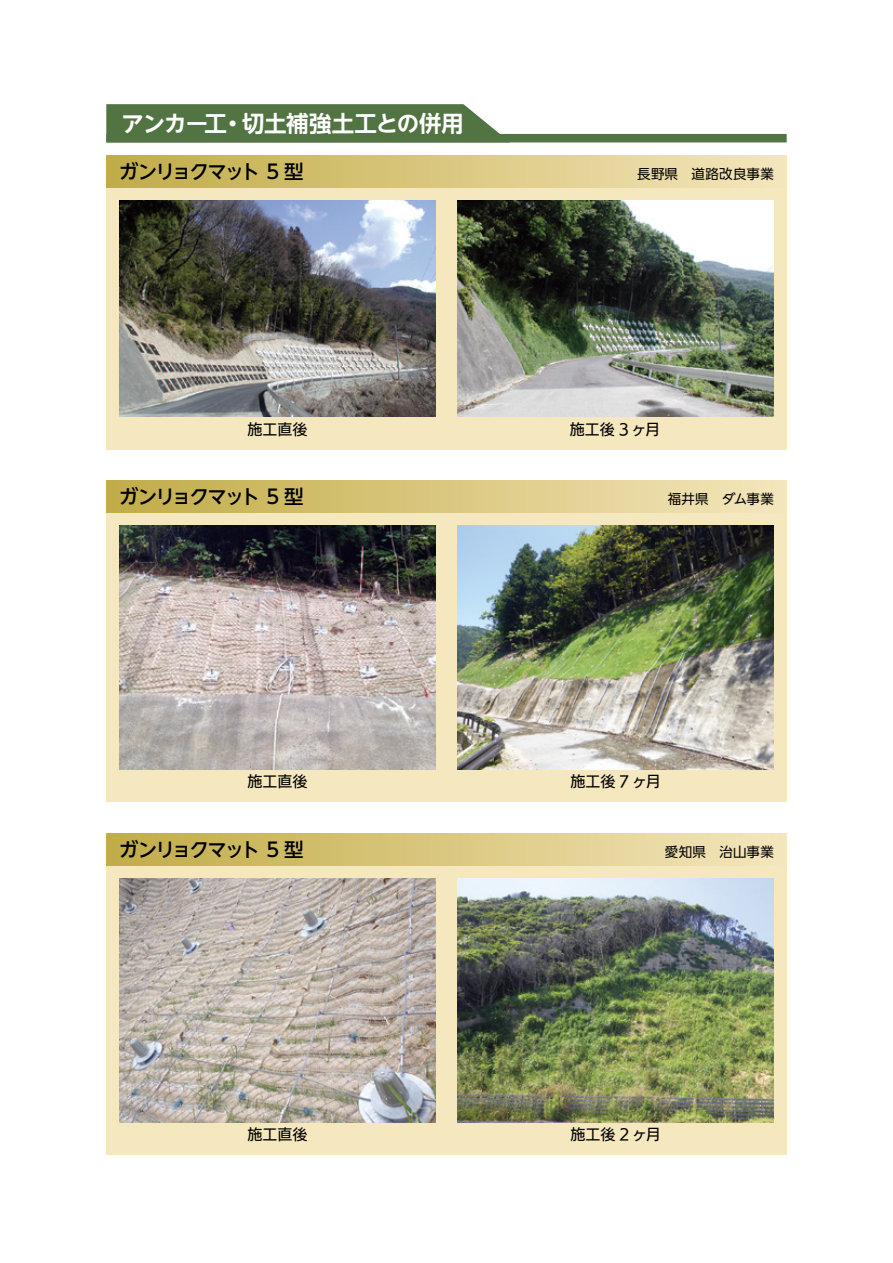
<style>
.page{position:relative;width:893px;height:1263px;background:#fff}
.page>*{position:absolute;margin:0;border:0;box-sizing:border-box;transform-origin:0 0}
.t1{font:700 22.5px "UD Shin Go NT Pro De";letter-spacing:-.025em;color:#fff}
.t2{font:500 19.5px "UD Shin Go NT Pro";letter-spacing:-.105em;color:#000}
.t3{font:15px "UD Kakugo Large Pr 6 N M";color:#000}
.t4{font:13.5px "UD Shin Go NT Pro";letter-spacing:.01em;color:#000}
</style>
<div class="page">
<div style="left:106px;top:155px;width:681px;height:295px;background:#f5e7be"></div>
<div style="left:106px;top:155px;width:681px;height:33px;background:linear-gradient(to right,#c0ac47,#f5e6bc)"></div>
<img style="left:119px;top:200px;width:317px;height:216px">
<img style="left:457px;top:200px;width:317px;height:216px">
<div style="left:106px;top:480px;width:681px;height:321px;background:#f5e7be"></div>
<div style="left:106px;top:833px;width:681px;height:321px;background:#f5e7be"></div>
<div style="left:106px;top:480px;width:681px;height:32px;background:linear-gradient(to right,#c0ac47,#f5e6bc)"></div>
<div style="left:106px;top:833px;width:681px;height:32px;background:linear-gradient(to right,#c0ac47,#f5e6bc)"></div>
<img style="left:457px;top:525px;width:317px;height:245px">
<img style="left:457px;top:878px;width:317px;height:244px">
<img style="left:119px;top:525px;width:317px;height:245px">
<img style="left:119px;top:878px;width:317px;height:244px">
<div style="left:106px;top:134px;width:681px;height:8px;background:#527342"></div>
<div style="left:106px;top:104px;width:394px;height:38px;background:#527342"></div>
<p class="t1" style="left:121px;top:105px;width:344px">アンカー工・切土補強土工との併用</p>
<p class="t2" style="left:119px;top:156px;width:186px">ガンリョクマット 5 型</p>
<p class="t4" style="left:637px;top:163px;width:138px">長野県　道路改良事業</p>
<p class="t3" style="left:247px;top:421px;width:61px">施工直後</p>
<p class="t3" style="left:570px;top:421px;width:92px">施工後 3 ヶ月</p>
<p class="t2" style="left:119px;top:480px;width:186px">ガンリョクマット 5 型</p>
<p class="t4" style="left:668px;top:488px;width:107px">福井県　ダム事業</p>
<p class="t3" style="left:247px;top:773px;width:61px">施工直後</p>
<p class="t3" style="left:570px;top:772px;width:92px">施工後 7 ヶ月</p>
<p class="t2" style="left:119px;top:833px;width:186px">ガンリョクマット 5 型</p>
<p class="t4" style="left:665px;top:841px;width:111px">愛知県　治山事業</p>
<p class="t3" style="left:247px;top:1126px;width:61px">施工直後</p>
<p class="t3" style="left:570px;top:1125px;width:92px">施工後 2 ヶ月</p>
</div>
